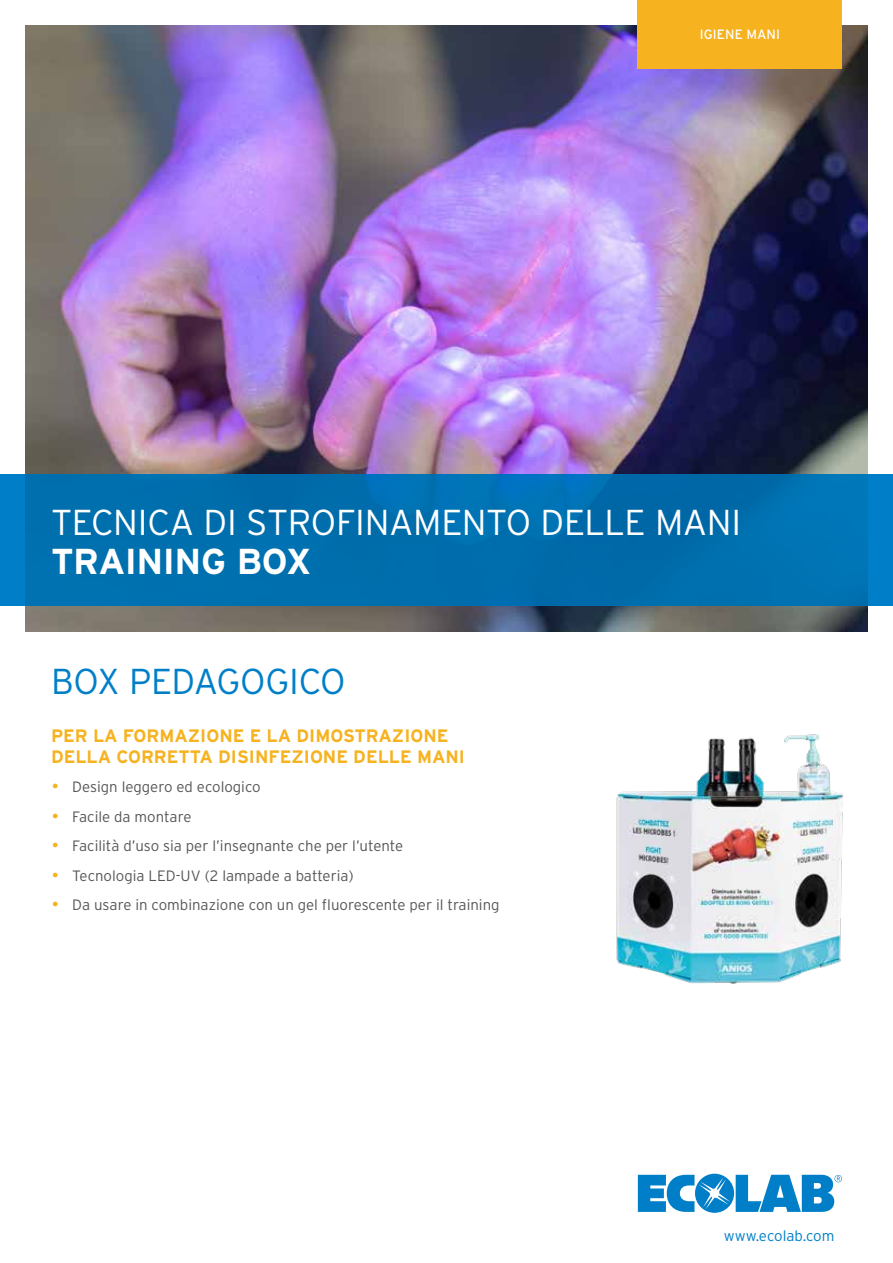
<style>
.page{position:relative;width:893px;height:1263px;background:#fff}
.page>*{position:absolute;margin:0;border:0;box-sizing:border-box;transform-origin:0 0}
.t1{font:300 36px "Interstate";letter-spacing:-.015em;color:#fff}
.t2{font:300 36px "Interstate";letter-spacing:-.01em;color:#007fc8}
.t3{font:700 36px "Interstate";letter-spacing:-.015em;color:#fff}
.t4{font:700 18px/21px "Interstate";color:#f6b21f}
.t5{font:300 15px "Interstate";color:#575756}
.t6{font:300 15px "Interstate";color:#007fc8}
.t7{font:13.5px "Interstate";letter-spacing:.01em;color:#fff}
.s1{color:#f6b21f}
</style>
<div class="page">
<img style="left:26px;top:26px;width:841px;height:605px">
<div style="left:638px;top:0;width:204px;height:68px;background:#f6b21f"></div>
<svg style="left:0;top:474px;width:893px;height:132px;background:#006faf"></svg>
<svg style="left:638px;top:1174px;width:204px;height:39px"></svg>
<img style="left:616px;top:734px;width:227px;height:250px">
<p class="t7" style="left:700px;top:27px;width:82px">IGIENE MANI</p>
<h1 class="t1" style="left:51px;top:502px;width:692px">TECNICA DI STROFINAMENTO DELLE MANI</h1>
<h1 class="t3" style="left:51px;top:541px;width:262px">TRAINING BOX</h1>
<h1 class="t2" style="left:51px;top:661px;width:296px">BOX PEDAGOGICO</h1>
<p class="t4" style="left:51px;top:725px;width:416px">PER LA FORMAZIONE E LA DIMOSTRAZIONE<br>DELLA CORRETTA DISINFEZIONE DELLE MANI</p>
<p class="t5" style="left:51px;top:778px;width:211px"><span class="s1">•</span> Design leggero ed ecologico</p>
<p class="t5" style="left:51px;top:808px;width:142px"><span class="s1">•</span> Facile da montare</p>
<p class="t5" style="left:51px;top:837px;width:354px"><span class="s1">•</span> Facilità d’uso sia per l’insegnante che per l’utente</p>
<p class="t5" style="left:51px;top:867px;width:304px"><span class="s1">•</span> Tecnologia LED-UV (2 lampade a batteria)</p>
<p class="t5" style="left:51px;top:896px;width:450px"><span class="s1">•</span> Da usare in combinazione con un gel fluorescente per il training</p>
<p class="t6" style="left:724px;top:1227px;width:112px">www.ecolab.com</p>
</div>
